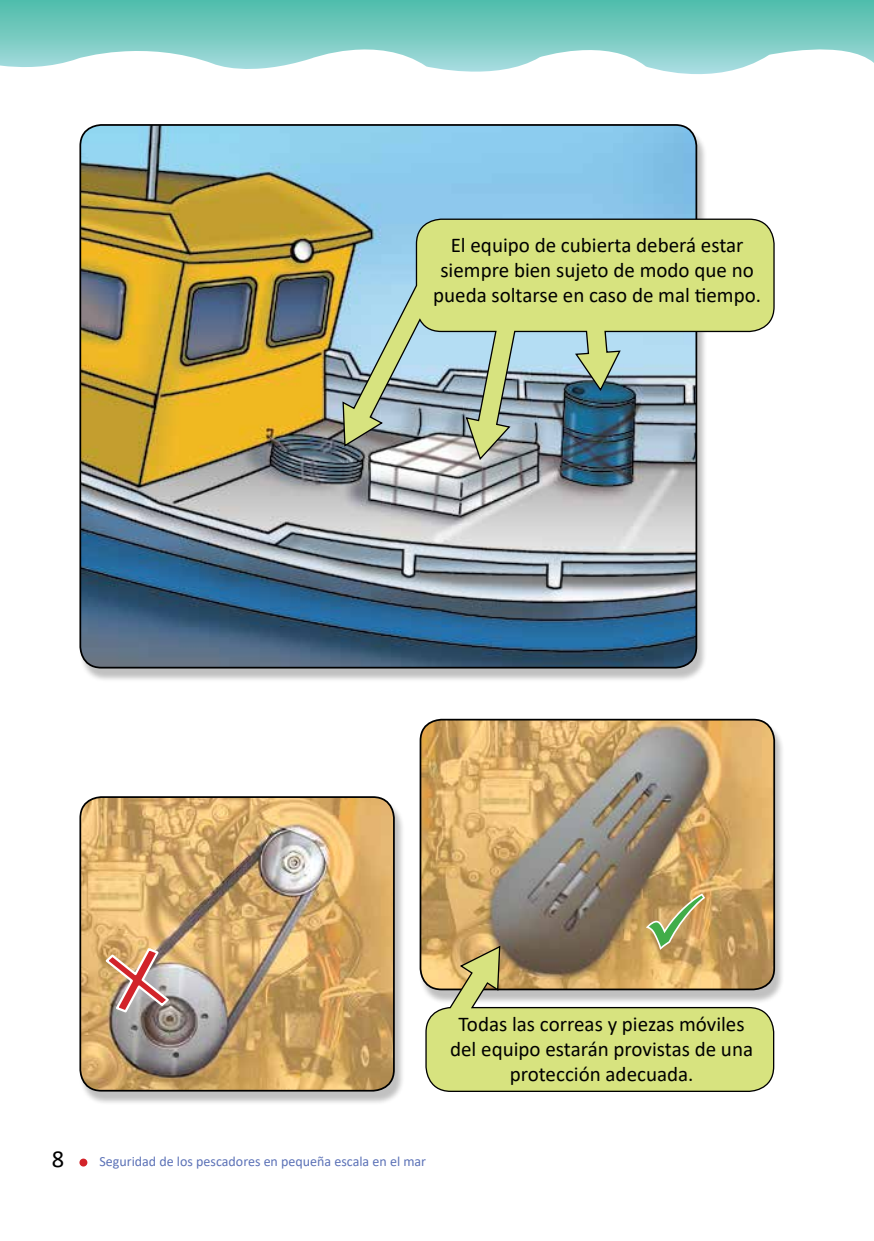
<style>
.page{position:relative;width:874px;height:1241px;background:#fff}
.page>*{position:absolute;margin:0;border:0;box-sizing:border-box;transform-origin:0 0}
.t1{font:24.5px "Calibri";color:#000}
.t2{font:21px/25.2px "Calibri";color:#000;text-align:center}
.t3{font:14px "Calibri";color:#5c72b7}
</style>
<div class="page">
<svg style="left:0;top:0;width:873px;height:74px"></svg>
<div style="left:79px;top:1158px;width:8px;height:8px;background:#d2232a;border-radius:50%"></div>
<div style="left:79px;top:127px;width:628px;height:555px;background:#000;opacity:.25"></div>
<img style="left:80px;top:125px;width:616px;height:542px">
<div style="left:79px;top:799px;width:326px;height:306px;background:#000;opacity:.25"></div>
<img style="left:80px;top:797px;width:313px;height:293px">
<div style="left:79px;top:796px;width:315px;height:295px;border:2px solid #000;border-radius:21px"></div>
<div style="left:419px;top:721px;width:366px;height:283px;background:#000;opacity:.25"></div>
<img style="left:420px;top:720px;width:353px;height:269px">
<div style="left:419px;top:718px;width:355px;height:272px;border:2px solid #000;border-radius:21px"></div>
<svg style="left:424px;top:944px;width:350px;height:148px;background:#c9c67d"></svg>
<img style="left:341px;top:218px;width:434px;height:243px">
<img style="left:103px;top:946px;width:68px;height:67px">
<svg style="left:642px;top:891px;width:65px;height:62px;background:#cfaa73"></svg>
<p class="t2" style="left:433px;top:231px;width:329px">El equipo de cubierta deberá estar siempre bien sujeto de modo que no pueda soltarse en caso de mal tiempo.</p>
<p class="t2" style="left:450px;top:1010px;width:304px">Todas las correas y piezas móviles del equipo estarán provistas de una protección adecuada.</p>
<p class="t1" style="left:52px;top:1141px;width:14px">8</p>
<p class="t3" style="left:99px;top:1151px;width:328px">Seguridad de los pescadores en pequeña escala en el mar</p>
</div>
